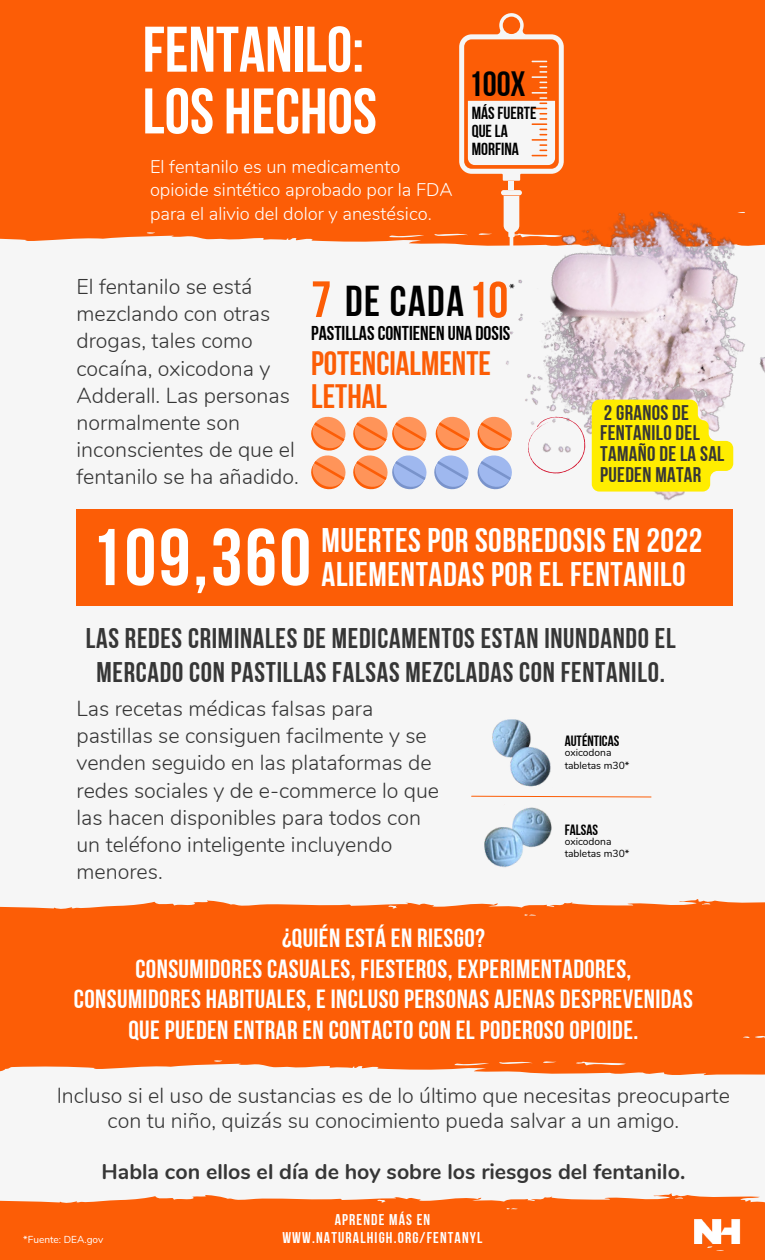
<style>
.page{position:relative;width:765px;height:1260px;background:#f6f6f6}
.page>*{position:absolute;margin:0;border:0;box-sizing:border-box;transform-origin:0 0}
.t1{font:80.25px "Bebas Neue Cyrillic";letter-spacing:.03em;color:#fff}
.t2{font:64.25px/61.8px "Bebas Neue Cyrillic";color:#fff}
.t3{font:50.88px "Bebas Neue Cyrillic";color:#fc5d06}
.t4{font:43.12px "Bebas Neue Cyrillic";letter-spacing:.035em;color:#000}
.t5{font:35.12px "Bebas Neue Cyrillic";color:#000}
.t6{font:34.12px "Bebas Neue Cyrillic";letter-spacing:.015em;color:#fff}
.t7{font:33.88px/32.8px "Bebas Neue Cyrillic";color:#fc5d06}
.t8{font:28.38px/33.8px "Bebas Neue Cyrillic";letter-spacing:.025em;color:#363636;text-align:center}
.t9{font:26.25px/31px "Bebas Neue Cyrillic";letter-spacing:.015em;color:#fff;text-align:center}
.t10{font:300 21.38px/27.2px "Nunito";color:#363636}
.t11{font:700 21.38px "Nunito";color:#363636}
.t12{font:21.12px/20.6px "Bebas Neue Cyrillic";letter-spacing:.015em;color:#363636}
.t13{font:20px "Bebas Neue Cyrillic";color:#000}
.t14{font:300 18.25px/23.5px "Nunito";color:#fff}
.t15{font:17.5px/18.2px "Bebas Neue Cyrillic";color:#000}
.t16{font:15.62px/17.8px "Bebas Neue Cyrillic";letter-spacing:.075em;color:#fff;text-align:center}
.t17{font:14.88px "Bebas Neue Cyrillic";color:#000}
.t18{font:12.75px "Nunito";color:#000}
.t19{font:10.25px/12.2px "Nunito";color:#000}
.t20{font:10.12px "Nunito";color:#fff}
</style>
<div class="page">
<svg style="left:0;top:211px;width:208px;height:30px;background:#fb6b1c"></svg>
<img style="left:208px;top:211px;width:557px;height:290px">
<div style="left:0;top:0;width:765px;height:211px;background:#fc5d06"></div>
<svg style="left:0;top:1193px;width:765px;height:67px;background:#fb6b1c"></svg>
<svg style="left:311px;top:417px;width:35px;height:72px"></svg>
<svg style="left:434px;top:417px;width:36px;height:72px"></svg>
<svg style="left:353px;top:417px;width:74px;height:72px"></svg>
<svg style="left:478px;top:417px;width:34px;height:72px"></svg>
<svg style="left:528px;top:417px;width:57px;height:57px"></svg>
<svg style="left:592px;top:400px;width:141px;height:92px;background:#fcec1f"></svg>
<svg style="left:0;top:899px;width:765px;height:177px;background:#fb752c"></svg>
<div style="left:0;top:923px;width:765px;height:98px;background:#fc5d06"></div>
<img style="left:492px;top:719px;width:59px;height:68px">
<img style="left:484px;top:841px;width:62px;height:27px">
<svg style="left:471px;top:795px;width:181px;height:46px"></svg>
<div style="left:509px;top:181px;width:5px;height:9px;background:#f6f6f6"></div>
<div style="left:501px;top:190px;width:21px;height:5px;background:#f6f6f6;border-radius:3px"></div>
<svg style="left:504px;top:196px;width:15px;height:64px"></svg>
<svg style="left:459px;top:13px;width:105px;height:168px"></svg>
<div style="left:77px;top:509px;width:656px;height:97px;background:#fc5d06"></div>
<img style="left:694px;top:1220px;width:48px;height:24px">
<h2 class="t2" style="left:143px;top:18px;width:236px">FENTANILO:<br>LOS HECHOS</h2>
<p class="t14" style="left:150px;top:154px;width:304px">El fentanilo es un medicamento opioide sintético aprobado por la FDA para el alivio del dolor y anestésico.</p>
<h3 class="t5" style="left:469px;top:64px;width:58px">100X</h3>
<p class="t15" style="left:472px;top:104px;width:66px">MÁS FUERTE<br>QUE LA<br>MORFINA</p>
<p class="t10" style="left:76px;top:272px;width:224px">El fentanilo se está mezclando con otras drogas, tales como cocaína, oxicodona y<br>Adderall. Las personas normalmente son inconscientes de que el fentanilo se ha añadido.</p>
<h3 class="t3" style="left:311px;top:271px;width:22px">7</h3>
<h3 class="t3" style="left:468px;top:272px;width:42px">10</h3>
<p class="t18" style="left:509px;top:279px;width:7px">*</p>
<h3 class="t4" style="left:345px;top:278px;width:120px">DE CADA</h3>
<p class="t13" style="left:311px;top:322px;width:201px">PASTILLAS CONTIENEN UNA DOSIS</p>
<h3 class="t7" style="left:311px;top:346px;width:181px">POTENCIALMENTE<br>LETHAL</h3>
<p class="t12" style="left:600px;top:402px;width:126px">2 GRANOS DE<br>FENTANILO DEL<br>TAMAÑO DE LA SAL<br>PUEDEN MATAR</p>
<h1 class="t1" style="left:90px;top:513px;width:222px">109,360</h1>
<h3 class="t6" style="left:322px;top:521px;width:382px">MUERTES POR SOBREDOSIS EN 2022</h3>
<h3 class="t6" style="left:322px;top:555px;width:366px">ALIEMENTADAS POR EL FENTANILO</h3>
<h3 class="t8" style="left:86px;top:621px;width:591px">LAS REDES CRIMINALES DE MEDICAMENTOS ESTAN INUNDANDO EL<br>MERCADO CON PASTILLAS FALSAS MEZCLADAS CON FENTANILO.</h3>
<p class="t10" style="left:77px;top:694px;width:364px">Las recetas médicas falsas para pastillas se consiguen facilmente y se venden seguido en las plataformas de redes sociales y de e-commerce lo que las hacen disponibles para todos con un teléfono inteligente incluyendo menores.</p>
<p class="t17" style="left:565px;top:733px;width:56px">AUTÉNTICAS</p>
<p class="t19" style="left:565px;top:746px;width:66px">oxicodona tabletas m30*</p>
<p class="t17" style="left:565px;top:821px;width:35px">FALSAS</p>
<p class="t19" style="left:565px;top:835px;width:66px">oxicodona tabletas m30*</p>
<p class="t9" style="left:74px;top:922px;width:620px">¿QUIÉN ESTÁ EN RIESGO?<br>CONSUMIDORES CASUALES, FIESTEROS, EXPERIMENTADORES, CONSUMIDORES HABITUALES, E INCLUSO PERSONAS AJENAS DESPREVENIDAS QUE PUEDEN ENTRAR EN CONTACTO CON EL PODEROSO OPIOIDE.</p>
<p class="t10" style="left:57px;top:1082px;width:675px;line-height:25.2px;text-align:center">Incluso si el uso de sustancias es de lo último que necesitas preocuparte con tu niño, quizás su conocimiento pueda salvar a un amigo.</p>
<p class="t11" style="left:101px;top:1156px;width:585px">Habla con ellos el día de hoy sobre los riesgos del fentanilo.</p>
<p class="t20" style="left:23px;top:1232px;width:82px">*Fuente: DEA.gov</p>
<p class="t16" style="left:282px;top:1211px;width:202px">APRENDE MÁS EN<br>WWW.NATURALHIGH.ORG/FENTANYL</p>
</div>
